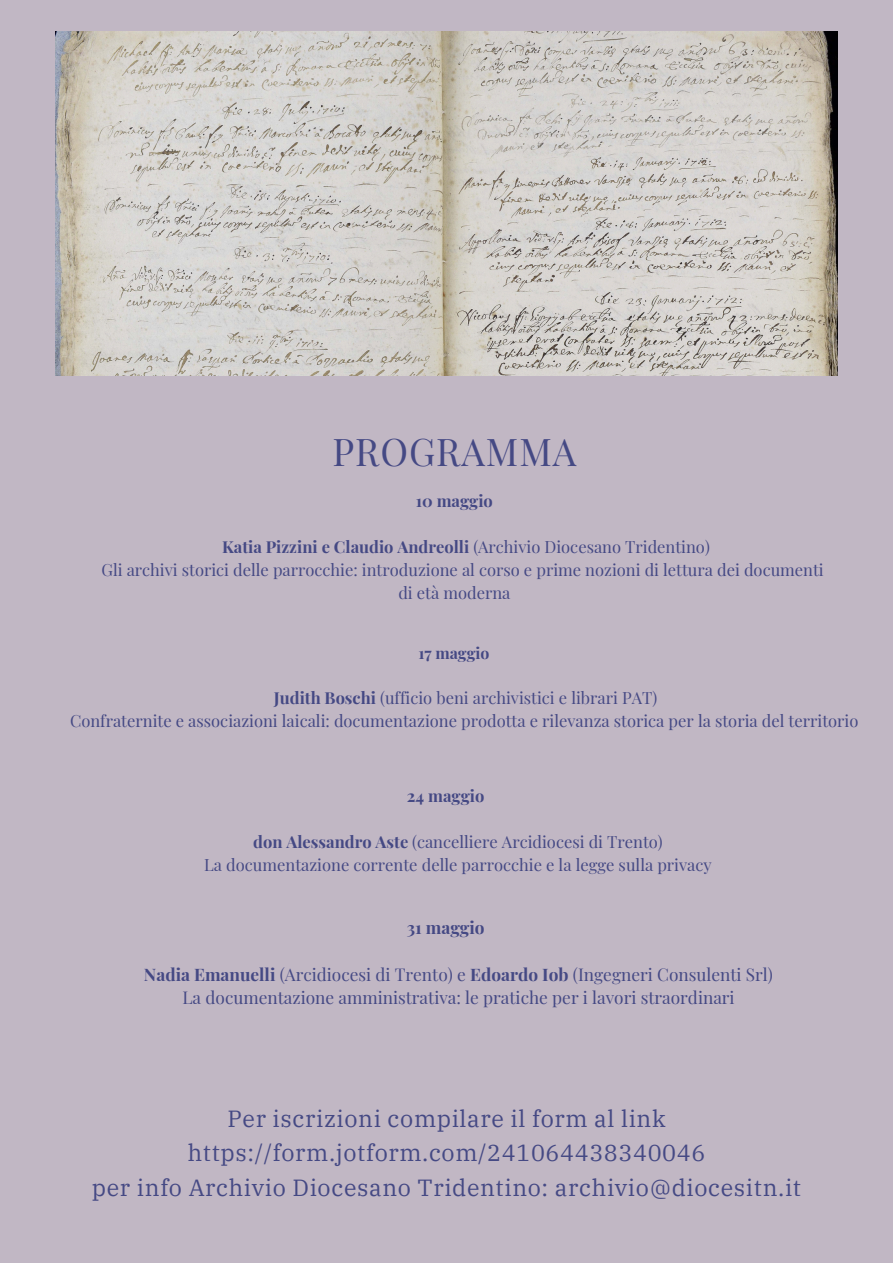
<style>
.page{position:relative;width:893px;height:1263px;background:#c1b7c4}
.page>*{position:absolute;margin:0;border:0;box-sizing:border-box;transform-origin:0 0}
.t1{font:37.35px "Playfair Display";letter-spacing:.025em;color:#454984}
.t2{font:23.33px/34.4px "IBM Plex Serif";letter-spacing:.025em;color:#454984;text-align:center}
.t3{font:17.25px "Playfair Display";color:#454984}
.t4{font:700 17.25px "Playfair Display";color:#454984}
.t5{font:16.5px "Playfair Display";color:#454984}
.t6{font:700 16.5px "Playfair Display";color:#454984}
.t7{font:700 15.9px "Playfair Display";color:#454984}
.s1{font-weight:400}
.s2{font-weight:700}
</style>
<div class="page">
<img style="left:56px;top:31px;width:781px;height:344px">
<h1 class="t1" style="left:332px;top:426px;width:246px">PROGRAMMA</h1>
<h3 class="t6" style="left:416px;top:489px;width:79px">10 maggio</h3>
<p class="t6" style="left:222px;top:535px;width:489px">Katia Pizzini e Claudio Andreolli <span class="s1">(Archivio Diocesano Tridentino)</span></p>
<p class="t5" style="left:101px;top:558px;width:724px">Gli archivi storici delle parrocchie: introduzione al corso e prime nozioni di lettura dei documenti</p>
<p class="t5" style="left:398px;top:581px;width:114px">di età moderna</p>
<h3 class="t7" style="left:418px;top:642px;width:73px">17 maggio</h3>
<p class="t5" style="left:274px;top:686px;width:385px"><span class="s2">Judith Boschi</span> (ufficio beni archivistici e librari PAT)</p>
<p class="t5" style="left:70px;top:709px;width:790px">Confraternite e associazioni laicali: documentazione prodotta e rilevanza storica per la storia del territorio</p>
<h3 class="t6" style="left:407px;top:784px;width:79px">24 maggio</h3>
<p class="t5" style="left:253px;top:830px;width:411px"><span class="s2">don Alessandro Aste</span> (cancelliere Arcidiocesi di Trento)</p>
<p class="t5" style="left:204px;top:853px;width:509px">La documentazione corrente delle parrocchie e la legge sulla privacy</p>
<h3 class="t4" style="left:407px;top:915px;width:79px">31 maggio</h3>
<p class="t3" style="left:144px;top:962px;width:630px"><span class="s2">Nadia Emanuelli</span> (Arcidiocesi di Trento) e <span class="s2">Edoardo Iob</span> (Ingegneri Consulenti Srl)</p>
<p class="t3" style="left:182px;top:986px;width:553px">La documentazione amministrativa: le pratiche per i lavori straordinari</p>
<h2 class="t2" style="left:92px;top:1101px;width:710px">Per iscrizioni compilare il form al link https://form.jotform.com/241064438340046<br>per info Archivio Diocesano Tridentino: archivio@diocesitn.it</h2>
</div>
